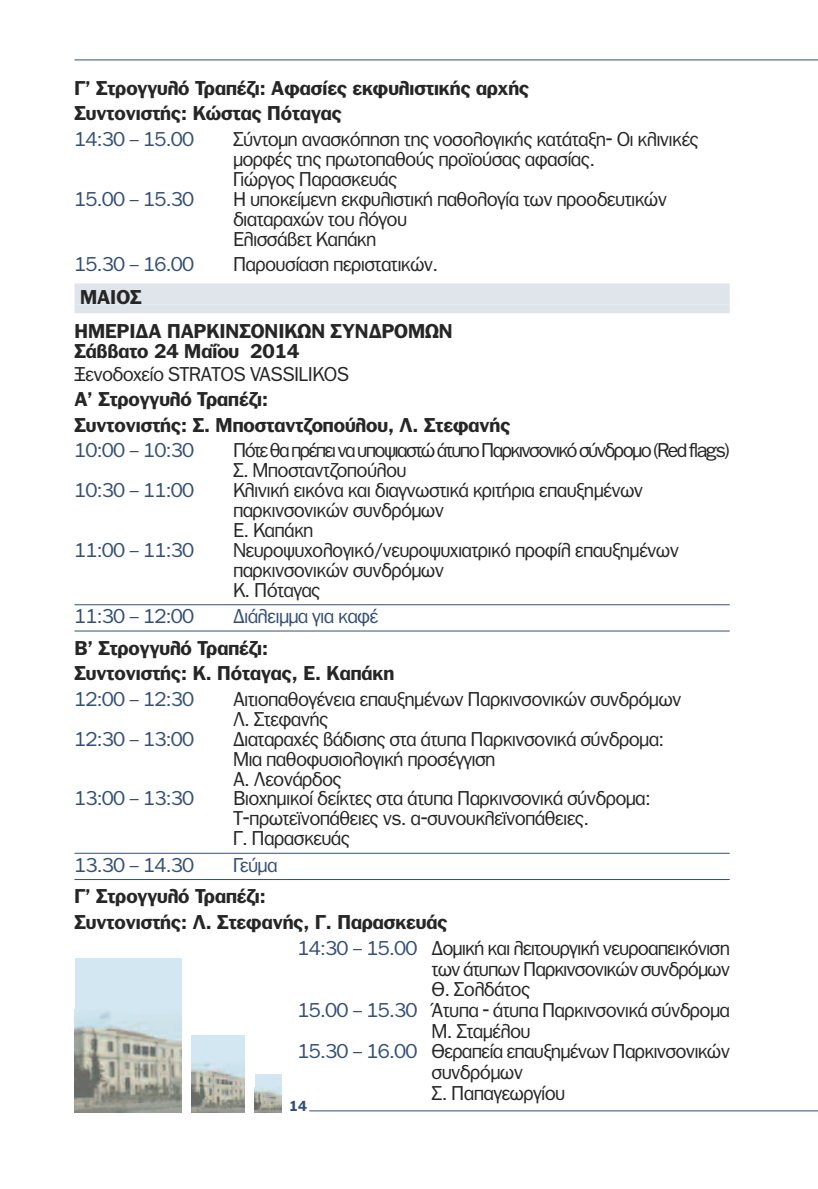
<style>
.page{position:relative;width:818px;height:1189px;background:#fff}
.page>*{position:absolute;margin:0;border:0;box-sizing:border-box;transform-origin:0 0}
.t1{font:19.25px/19.9px "PF Franklin Gothic";color:#272627}
.t2{font:700 19.25px/25.6px "PF Franklin Gothic";color:#272627}
.t3{font:19.25px "PF Franklin Gothic";color:#345077}
.t4{font:19.25px/19.9px "PF Franklin Gothic";letter-spacing:-.05em;color:#272627}
.t5{font:700 14px "PF Franklin Gothic";color:#345077}
.s1{color:#345077}
</style>
<div class="page">
<div style="left:75px;top:959px;width:106px;height:154px;background:#d2e7f1"></div>
<img style="left:75px;top:1011px;width:106px;height:102px">
<div style="left:191px;top:1036px;width:54px;height:77px;background:#d2e7f1"></div>
<img style="left:191px;top:1063px;width:54px;height:50px">
<div style="left:255px;top:1074px;width:26px;height:39px;background:#d2e7f1"></div>
<img style="left:255px;top:1087px;width:26px;height:26px">
<div style="left:74px;top:283px;width:655px;height:21px;background:#e0e5eb"></div>
<div style="left:74px;top:304px;width:655px;height:9px;background:#e0e5eb"></div>
<hr style="left:74px;top:604px;width:655px;height:1px;background:#345077">
<hr style="left:74px;top:631px;width:655px;height:1px;background:#345077">
<hr style="left:74px;top:853px;width:655px;height:1px;background:#345077">
<hr style="left:74px;top:879px;width:655px;height:1px;background:#345077">
<hr style="left:74px;top:59px;width:743px;height:1px;background:#345077">
<hr style="left:309px;top:1110px;width:508px;height:1px;background:#345077">
<p class="t2" style="left:74px;top:75px;width:456px">Γ’ Στρογγυλό Τραπέζι: Αφασίες εκφυλιστικής αρχής<br>Συντονιστής: Κώστας Πόταγας</p>
<p class="t3" style="left:74px;top:128px;width:121px">14:30 – 15.00</p>
<p class="t1" style="left:233px;top:129px;width:466px">Σύντοµη ανασκόπηση της νοσολογικής κατάταξη- Οι κλινικές µορφές της πρωτοπαθούς προϊούσας αφασίας.<br>Γιώργος Παρασκευάς</p>
<p class="t3" style="left:74px;top:188px;width:121px">15.00 – 15.30</p>
<p class="t1" style="left:233px;top:189px;width:435px">Η υποκείµενη εκφυλιστική παθολογία των προοδευτικών διαταραχών του λόγου<br>Ελισσάβετ Καπάκη</p>
<p class="t3" style="left:74px;top:253px;width:121px">15.30 – 16.00</p>
<p class="t1" style="left:233px;top:254px;width:206px">Παρουσίαση περιστατικών.</p>
<p class="t2" style="left:74px;top:281px;width:379px;line-height:33.2px">ΜΑΙΟΣ<br>ΗΜΕΡΙ∆Α ΠΑΡΚΙΝΣΟΝΙΚΩΝ ΣΥΝ∆ΡΟΜΩΝ</p>
<p class="t2" style="left:74px;top:338px;width:226px">Σάββατο 24 Μαΐου 2014</p>
<p class="t1" style="left:74px;top:364px;width:276px">Ξενοδοχείο STRATOS VASSILIKOS</p>
<p class="t2" style="left:74px;top:386px;width:437px">Α’ Στρογγυλό Τραπέζι:<br>Συντονιστής: Σ. Μποσταντζοπούλου, Λ. Στεφανής</p>
<p class="t3" style="left:74px;top:440px;width:121px">10:00 – 10:30</p>
<p class="t4" style="left:233px;top:440px;width:498px">ΠότεθαπρέπειναυποψιαστώάτυποΠαρκινσονικόσύνδροµο(Redflags)<br>Σ. Μποσταντζοπούλου</p>
<p class="t3" style="left:74px;top:479px;width:121px">10:30 – 11:00</p>
<p class="t1" style="left:233px;top:480px;width:411px">Κλινική εικόνα και διαγνωστικά κριτήρια επαυξηµένων παρκινσονικών συνδρόµων<br>Ε. Καπάκη</p>
<p class="t3" style="left:74px;top:539px;width:121px">11:00 – 11:30</p>
<p class="t1" style="left:233px;top:540px;width:447px">Νευροψυχολογικό/νευροψυχιατρικό προφίλ επαυξηµένων παρκινσονικών συνδρόµων<br>Κ. Πόταγας</p>
<p class="t3" style="left:74px;top:605px;width:121px">11:30 – 12:00</p>
<p class="t3" style="left:233px;top:605px;width:146px">∆ιάλειµµα για καφέ</p>
<p class="t2" style="left:74px;top:635px;width:321px">Β’ Στρογγυλό Τραπέζι:<br>Συντονιστής: Κ. Πόταγας, Ε. Καπάκη</p>
<p class="t3" style="left:74px;top:688px;width:121px">12:00 – 12:30</p>
<p class="t1" style="left:233px;top:689px;width:449px">Αιτιοπαθογένεια επαυξηµένων Παρκινσονικών συνδρόµων<br>Λ. Στεφανής</p>
<p class="t3" style="left:74px;top:728px;width:121px">12:30 – 13:00</p>
<p class="t1" style="left:233px;top:729px;width:432px">∆ιαταραχές βάδισης στα άτυπα Παρκινσονικά σύνδροµα:<br>Μια παθοφυσιολογική προσέγγιση<br>Α. Λεονάρδος</p>
<p class="t3" style="left:74px;top:788px;width:121px">13:00 – 13:30</p>
<p class="t1" style="left:233px;top:789px;width:418px">Βιοχηµικοί δείκτες στα άτυπα Παρκινσονικά σύνδροµα:<br>Τ-πρωτεϊνοπάθειες vs. α-συνουκλεϊνοπάθειες.<br>Γ. Παρασκευάς</p>
<p class="t3" style="left:74px;top:854px;width:121px">13.30 – 14.30</p>
<p class="t3" style="left:233px;top:854px;width:45px">Γεύµα</p>
<p class="t2" style="left:74px;top:883px;width:193px">Γ’ Στρογγυλό Τραπέζι:</p>
<p class="t2" style="left:74px;top:909px;width:374px">Συντονιστής: Λ. Στεφανής, Γ. Παρασκευάς</p>
<p class="t1" style="left:298px;top:938px;width:433px"><span class="s1">14:30 – 15.00</span> ∆οµική και λειτουργική νευροαπεικόνιση</p>
<p class="t1" style="left:432px;top:959px;width:299px">των άτυπων Παρκινσονικών συνδρόµων</p>
<p class="t1" style="left:432px;top:979px;width:100px">Θ. Σολδάτος</p>
<p class="t1" style="left:298px;top:1000px;width:433px"><span class="s1">15.00 – 15.30</span> Άτυπα - άτυπα Παρκινσονικά σύνδροµα</p>
<p class="t1" style="left:432px;top:1021px;width:100px">Μ. Σταµέλου</p>
<p class="t1" style="left:298px;top:1041px;width:433px"><span class="s1">15.30 – 16.00</span> Θεραπεία επαυξηµένων Παρκινσονικών</p>
<p class="t1" style="left:432px;top:1062px;width:92px">συνδρόµων</p>
<p class="t1" style="left:432px;top:1083px;width:134px">Σ. Παπαγεωργίου</p>
<p class="t5" style="left:289px;top:1098px;width:19px">14</p>
</div>
